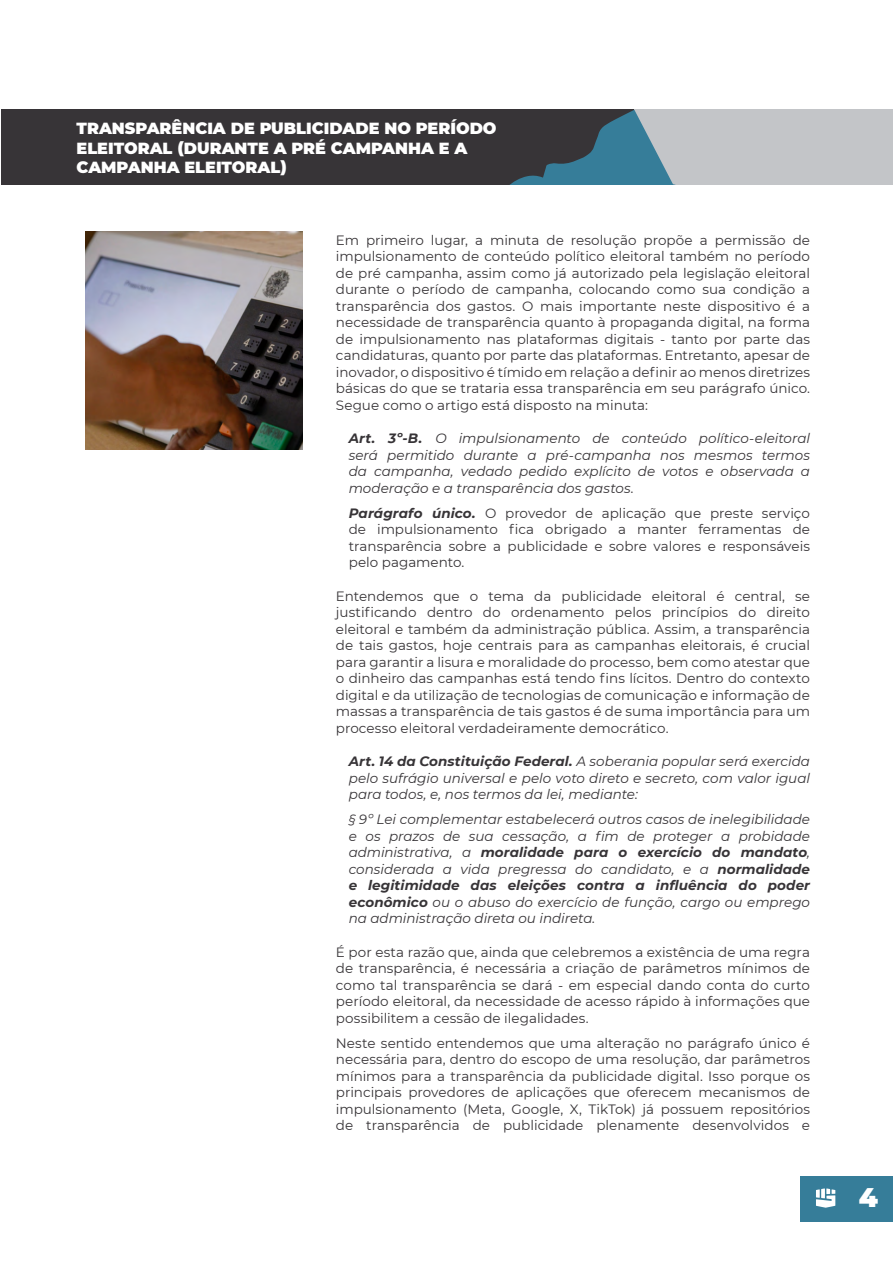
<style>
.page{position:relative;width:893px;height:1263px;background:#fff}
.page>*{position:absolute;margin:0;border:0;box-sizing:border-box;transform-origin:0 0}
.t1{font:900 26.85px "Montserrat";color:#fff}
.t2{font:900 16.05px/19.4px "Montserrat";color:#fff}
.t3{font:13.5px/16.5px "Montserrat";color:#373437;text-align:justify}
.t4{font:italic 13.5px/16.5px "Montserrat";color:#373437;text-align:justify}
.s1{font-weight:700}
.s2{font-weight:700;font-style:italic}
</style>
<div class="page">
<div style="left:800px;top:1177px;width:93px;height:45px;background:#367d99"></div>
<svg style="left:816px;top:1188px;width:19px;height:20px"></svg>
<div style="left:618px;top:110px;width:275px;height:75px;background:#c3c5c8"></div>
<div style="left:1px;top:110px;width:633px;height:75px;background:#373437"></div>
<svg style="left:509px;top:110px;width:166px;height:75px"></svg>
<img style="left:85px;top:232px;width:218px;height:218px">
<p class="t2" style="left:77px;top:118px;width:422px">TRANSPARÊNCIA DE PUBLICIDADE NO PERÍODO<br>ELEITORAL (DURANTE A PRÉ CAMPANHA E A<br>CAMPANHA ELEITORAL)</p>
<p class="t3" style="left:336px;top:231px;width:476px">Em primeiro lugar, a minuta de resolução propõe a permissão de impulsionamento de conteúdo político eleitoral também no período de pré campanha, assim como já autorizado pela legislação eleitoral durante o período de campanha, colocando como sua condição a transparência dos gastos. O mais importante neste dispositivo é a necessidade de transparência quanto à propaganda digital, na forma de impulsionamento nas plataformas digitais - tanto por parte das candidaturas, quanto por parte das plataformas. Entretanto, apesar de inovador, o dispositivo é tímido em relação a definir ao menos diretrizes básicas do que se trataria essa transparência em seu parágrafo único.<br>Segue como o artigo está disposto na minuta:</p>
<p class="t4" style="left:349px;top:430px;width:463px"><span class="s1">Art. 3º-B.</span> O impulsionamento de conteúdo político-eleitoral será permitido durante a pré-campanha nos mesmos termos da campanha, vedado pedido explícito de votos e observada a moderação e a transparência dos gastos.</p>
<p class="t3" style="left:349px;top:504px;width:463px"><span class="s2">Parágrafo único.</span> O provedor de aplicação que preste serviço de impulsionamento fica obrigado a manter ferramentas de transparência sobre a publicidade e sobre valores e responsáveis pelo pagamento.</p>
<p class="t3" style="left:336px;top:587px;width:476px">Entendemos que o tema da publicidade eleitoral é central, se justificando dentro do ordenamento pelos princípios do direito eleitoral e também da administração pública. Assim, a transparência de tais gastos, hoje centrais para as campanhas eleitorais, é crucial para garantir a lisura e moralidade do processo, bem como atestar que o dinheiro das campanhas está tendo fins lícitos. Dentro do contexto digital e da utilização de tecnologias de comunicação e informação de massas a transparência de tais gastos é de suma importância para um processo eleitoral verdadeiramente democrático.</p>
<p class="t4" style="left:349px;top:753px;width:463px"><span class="s1">Art. 14 da Constituição Federal.</span> A soberania popular será exercida pelo sufrágio universal e pelo voto direto e secreto, com valor igual para todos, e, nos termos da lei, mediante:</p>
<p class="t4" style="left:349px;top:811px;width:463px">§ 9º Lei complementar estabelecerá outros casos de inelegibilidade e os prazos de sua cessação, a fim de proteger a probidade administrativa, a <span class="s1">moralidade para o exercício do mandato</span>, considerada a vida pregressa do candidato, e a <span class="s1">normalidade e legitimidade das eleições contra a influência do poder econômico</span> ou o abuso do exercício de função, cargo ou emprego na administração direta ou indireta.</p>
<p class="t3" style="left:336px;top:943px;width:476px">É por esta razão que, ainda que celebremos a existência de uma regra de transparência, é necessária a criação de parâmetros mínimos de como tal transparência se dará - em especial dando conta do curto período eleitoral, da necessidade de acesso rápido à informações que possibilitem a cessão de ilegalidades.</p>
<p class="t3" style="left:336px;top:1034px;width:476px">Neste sentido entendemos que uma alteração no parágrafo único é necessária para, dentro do escopo de uma resolução, dar parâmetros mínimos para a transparência da publicidade digital. Isso porque os principais provedores de aplicações que oferecem mecanismos de impulsionamento (Meta, Google, X, TikTok) já possuem repositórios de transparência de publicidade plenamente desenvolvidos e</p>
<h1 class="t1" style="left:859px;top:1178px;width:21px">4</h1>
</div>
